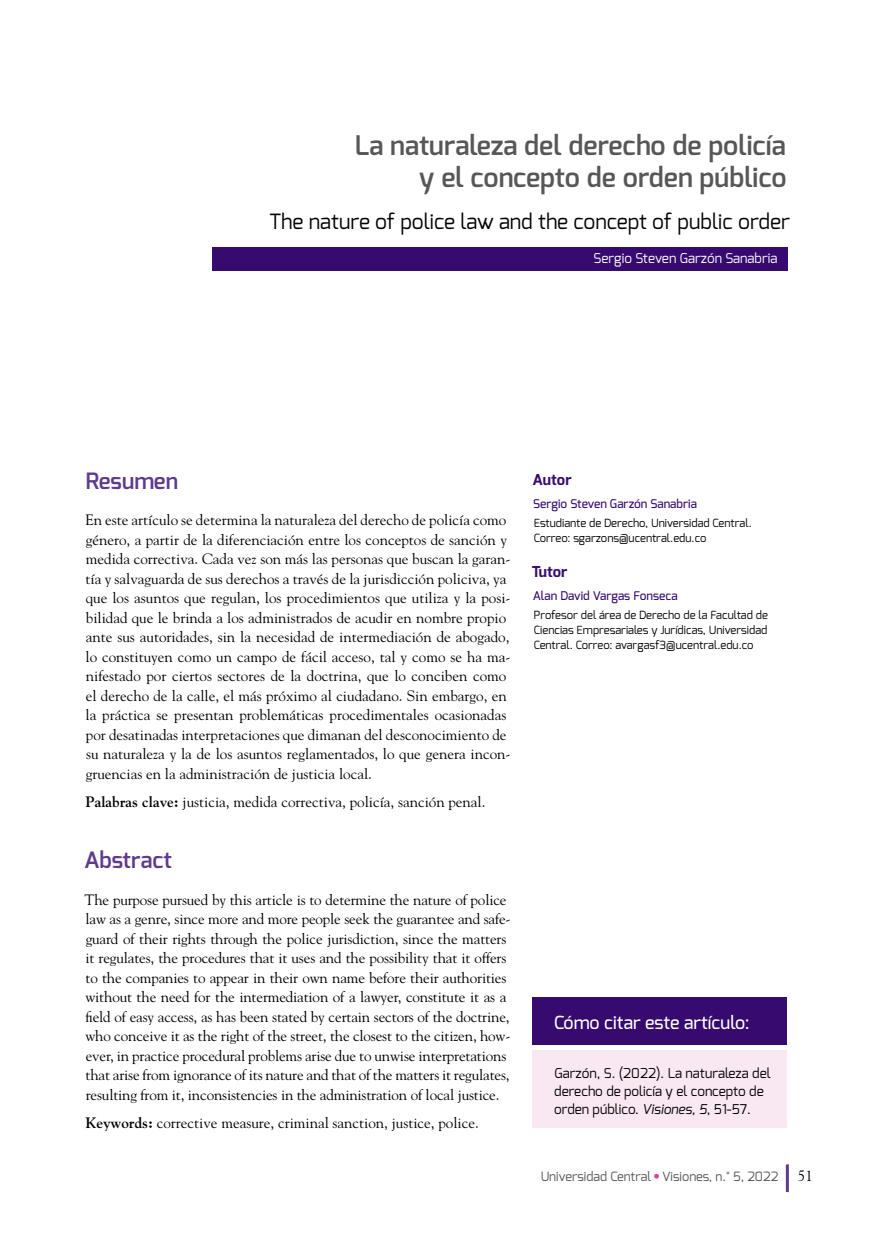
<style>
.page{position:relative;width:872px;height:1234px;background:#fff}
.page>*{position:absolute;margin:0;border:0;box-sizing:border-box;transform-origin:0 0}
.t1{font:600 27px/32.4px "Exo";color:#575756;text-align:right}
.t2{font:600 22.5px "Exo";color:#5f3b8d}
.t3{font:21px "Exo";color:#000}
.t4{font:500 18px "Exo";color:#fff}
.t5{font:15px/19.5px "Goudy Std";color:#000}
.t6{font:700 15px "Exo";color:#370a70}
.t7{font:13.5px/18px "Exo";color:#000}
.t8{font:13.5px "Exo";color:#fff}
.t9{font:12.75px "Exo";color:#575756}
.t10{font:500 12px "Exo";color:#370a70}
.t11{font:11.25px/15px "Exo";color:#000}
.s1{font-weight:700}
.s2{font-style:italic}
.s3{font-family:"Helvetica LT Std";font-weight:300;font-stretch:condensed;color:#d3419a}
</style>
<div class="page">
<div style="left:533px;top:1049px;width:254px;height:78px;background:#f9e7f2"></div>
<div style="left:212px;top:247px;width:575px;height:23px;background:#370a70"></div>
<hr style="left:786px;top:1164px;width:3px;height:27px;background:#5f3b8d">
<div style="left:533px;top:997px;width:254px;height:47px;background:#370a70"></div>
<h1 class="t1" style="left:355px;top:129px;width:433px">La naturaleza del derecho de policía y el concepto de orden público</h1>
<h3 class="t3" style="left:269px;top:207px;width:522px">The nature of police law and the concept of public order</h3>
<p class="t8" style="left:593px;top:249px;width:185px">Sergio Steven Garzón Sanabria</p>
<h2 class="t2" style="left:86px;top:466px;width:94px">Resumen</h2>
<p class="t5" style="left:85px;top:510px;width:426px">En este artículo se determina la naturaleza del derecho de policía como género, a partir de la diferenciación entre los conceptos de sanción y medida correctiva. Cada vez son más las personas que buscan la garan&shy;tía y salvaguarda de sus derechos a través de la jurisdicción policiva, ya que los asuntos que regulan, los procedimientos que utiliza y la posi&shy;bilidad que le brinda a los administrados de acudir en nombre propio ante sus autoridades, sin la necesidad de intermediación de abogado, lo constituyen como un campo de fácil acceso, tal y como se ha ma&shy;nifestado por ciertos sectores de la doctrina, que lo conciben como el derecho de la calle, el más próximo al ciudadano. Sin embargo, en la práctica se presentan problemáticas procedimentales ocasionadas por desatinadas interpretaciones que dimanan del desconocimiento de su naturaleza y la de los asuntos reglamentados, lo que genera incon&shy;gruencias en la administración de justicia local.</p>
<p class="t5" style="left:85px;top:791px;width:401px"><span class="s1">Palabras clave:</span> justicia, medida correctiva, policía, sanción penal.</p>
<h2 class="t2" style="left:84px;top:845px;width:89px">Abstract</h2>
<p class="t5" style="left:85px;top:889px;width:427px">The purpose pursued by this article is to determine the nature of police law as a genre, since more and more people seek the guarantee and safe&shy;guard of their rights through the police jurisdiction, since the matters it regulates, the procedures that it uses and the possibility that it offers to the companies to appear in their own name before their authorities without the need for the intermediation of a lawyer, constitute it as a field of easy access, as has been stated by certain sectors of the doctrine, who conceive it as the right of the street, the closest to the citizen, how&shy;ever, in practice procedural problems arise due to unwise interpretations that arise from ignorance of its nature and that of the matters it regulates, resulting from it, inconsistencies in the administration of local justice.</p>
<p class="t5" style="left:85px;top:1112px;width:395px"><span class="s1">Keywords:</span> corrective measure, criminal sanction, justice, police.</p>
<p class="t6" style="left:532px;top:470px;width:41px">Autor</p>
<p class="t10" style="left:533px;top:496px;width:165px">Sergio Steven Garzón Sanabria</p>
<p class="t11" style="left:533px;top:515px;width:220px">Estudiante de Derecho, Universidad Central.<br>Correo: sgarzons@ucentral.edu.co</p>
<p class="t6" style="left:531px;top:561px;width:37px">Tutor</p>
<p class="t10" style="left:533px;top:587px;width:146px">Alan David Vargas Fonseca</p>
<p class="t11" style="left:534px;top:607px;width:236px;text-align:justify">Profesor del área de Derecho de la Facultad de Ciencias Empresariales y Jurídicas, Universidad Central. Correo: avargasf3@ucentral.edu.co</p>
<p class="t4" style="left:554px;top:1010px;width:197px">Cómo citar este artículo:</p>
<p class="t7" style="left:554px;top:1064px;width:218px">Garzón, S. (2022). La naturaleza del derecho de policía y el concepto de orden público. <span class="s2">Visiones, 5</span>, 51-57.</p>
<p class="t9" style="left:540px;top:1168px;width:239px">Universidad Central<span class="s3">•</span>Visiones, n.° 5, 2022</p>
<p class="t5" style="left:798px;top:1165px;width:16px">51</p>
</div>
